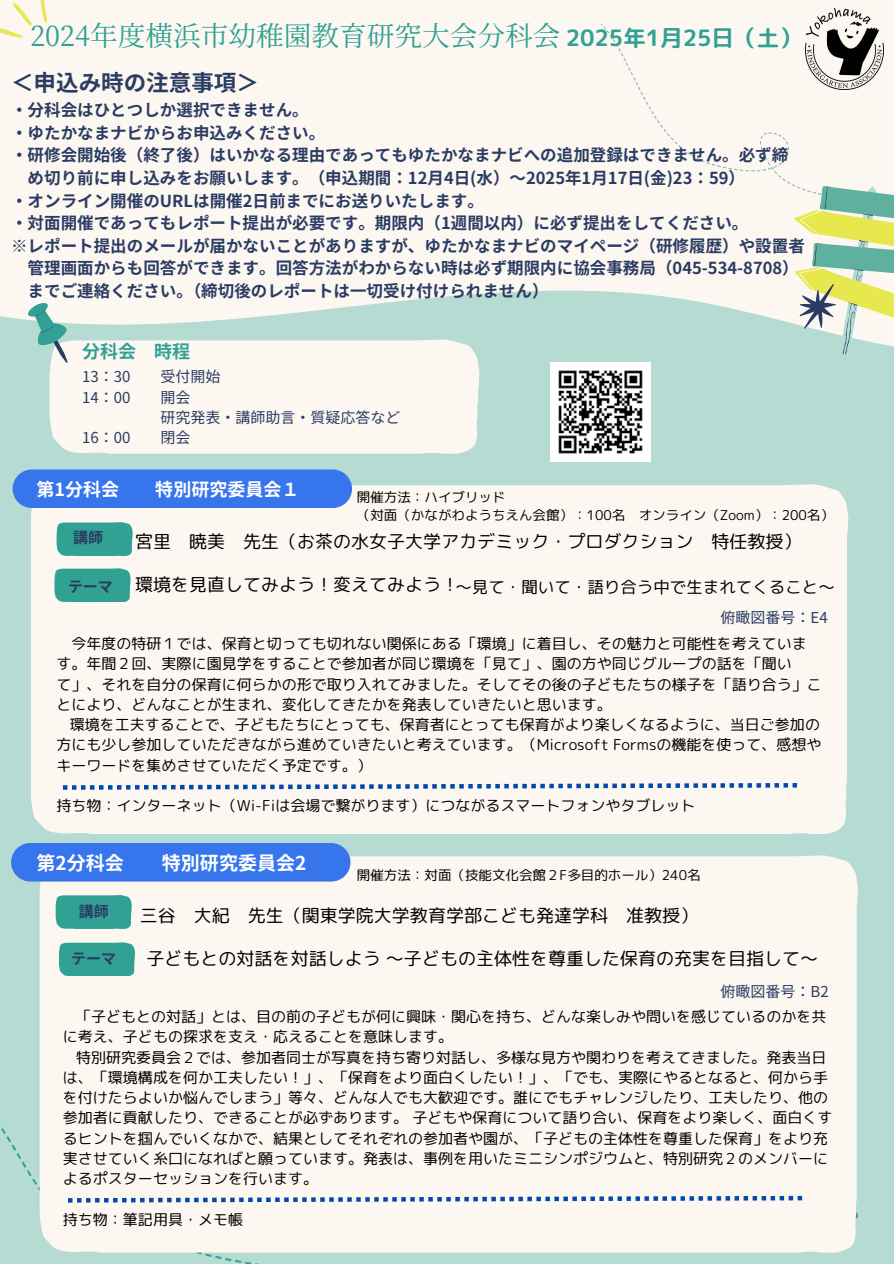
<style>
.page{position:relative;width:894px;height:1264px;background:#fff}
.page>*{position:absolute;margin:0;border:0;box-sizing:border-box;transform-origin:0 0}
.t1{font:27.6px "Source Han Serif JP";color:#30a193}
.t2{font:22.5px "rounded mplus 1 p bold";color:#30a193}
.t3{font:700 22.5px "Noto Sans JP";color:#2a3c63}
.t4{font:700 19.05px "Noto Sans JP";color:#fff}
.t5{font:18px "rounded mplus 1 p regular";color:#000}
.t6{font:700 18px "Noto Sans JP";color:#fff}
.t7{font:700 18px "Noto Sans JP";color:#30a193}
.t8{font:700 16.5px "Noto Sans JP";color:#2a3c63}
.t9{font:16.5px "rounded mplus 1 p regular";color:#000}
.t10{font:15px/20.2px "rounded mplus 1 p regular";color:#000}
.t11{font:15px "Noto Sans JP";color:#2a3c63}
.t12{font:700 15px "Noto Sans JP";color:#2a3c63}
.t13{font:13.5px "rounded mplus 1 p regular";color:#000}
</style>
<div class="page">
<div style="left:0;top:0;width:893px;height:1263px;background:#b5dbd3"></div>
<svg style="left:0;top:0;width:893px;height:382px;fill:#fdf7f1"></svg>
<div style="left:31px;top:484px;width:817px;height:350px;background:#fdf7f1"></div>
<div style="left:49px;top:339px;width:430px;height:115px;background:#fdf7f1"></div>
<svg style="left:17px;top:298px;width:65px;height:65px"></svg>
<svg style="left:57px;top:522px;width:76px;height:34px"></svg>
<svg style="left:593px;top:23px;width:300px;height:340px"></svg>
<svg style="left:0;top:0;width:49px;height:38px"></svg>
<img style="left:804px;top:8px;width:79px;height:81px">
<svg style="left:54px;top:568px;width:76px;height:34px"></svg>
<div style="left:40px;top:855px;width:817px;height:221px;background:#fdf7f1"></div>
<div style="left:56px;top:895px;width:76px;height:33px;background:#30a193"></div>
<div style="left:59px;top:942px;width:76px;height:34px;background:#30a193"></div>
<svg style="left:0;top:1076px;width:857px;height:187px"></svg>
<div style="left:13px;top:469px;width:339px;height:39px;background:#3775ed;border-radius:19px"></div>
<div style="left:11px;top:843px;width:339px;height:38px;background:#3775ed;border-radius:19px"></div>
<svg style="left:63px;top:783px;width:733px;height:6px"></svg>
<img style="left:551px;top:363px;width:99px;height:99px">
<p class="t1" style="left:30px;top:15px;width:531px">2024年度横浜市幼稚園教育研究大会分科会</p>
<p class="t3" style="left:11px;top:64px;width:249px">＜申込み時の注意事項＞</p>
<p class="t8" style="left:11px;top:97px;width:299px">・分科会はひとつしか選択できません。</p>
<p class="t8" style="left:11px;top:120px;width:315px">・ゆたかなまナビからお申込みください。</p>
<p class="t8" style="left:11px;top:142px;width:778px">・研修会開始後（終了後）はいかなる理由であってもゆたかなまナビへの追加登録はできません。必ず締</p>
<p class="t8" style="left:28px;top:165px;width:718px">め切り前に申し込みをお願いします。（申込期間：12月 4日 (水）～2025年1月 17日 (金)23：59）</p>
<p class="t8" style="left:11px;top:187px;width:474px">・オンライン開催のURLは開催2日前までにお送りいたします。</p>
<p class="t8" style="left:11px;top:210px;width:738px">・対面開催であってもレポート提出が必要です。期限内（1週間以内）に必ず提出をしてください。</p>
<p class="t8" style="left:11px;top:232px;width:795px">※レポート提出のメールが届かないことがありますが、ゆたかなまナビのマイページ（研修履歴）や設置者</p>
<p class="t8" style="left:28px;top:255px;width:772px">管理画面からも回答ができます。回答方法がわからない時は必ず期限内に協会事務局（045-534-8708）</p>
<p class="t8" style="left:28px;top:277px;width:522px">までご連絡ください。（締切後のレポートは一切受け付けられません）</p>
<p class="t2" style="left:565px;top:21px;width:237px">2025年1月25日（土）</p>
<p class="t7" style="left:82px;top:337px;width:110px">分科会 時程</p>
<p class="t11" style="left:82px;top:365px;width:50px">13：30</p>
<p class="t11" style="left:160px;top:365px;width:61px">受付開始</p>
<h2 class="t11" style="left:82px;top:385px;width:50px">14：00</h2>
<h2 class="t11" style="left:160px;top:385px;width:31px">開会</h2>
<h5 class="t11" style="left:160px;top:405px;width:241px">研究発表・講師助言・質疑応答など</h5>
<p class="t11" style="left:82px;top:426px;width:50px">16：00</p>
<p class="t11" style="left:160px;top:426px;width:31px">閉会</p>
<h3 class="t6" style="left:37px;top:475px;width:84px">第1分科会</h3>
<h3 class="t6" style="left:155px;top:475px;width:146px">特別研究委員会１</h3>
<h4 class="t13" style="left:357px;top:488px;width:150px">開催方法：ハイブリッド</h4>
<p class="t13" style="left:357px;top:506px;width:478px">（対面（かながわようちえん会館）：100名 オンライン（Zoom）：200名）</p>
<h1 class="t12" style="left:73px;top:525px;width:31px">講師</h1>
<p class="t12" style="left:68px;top:574px;width:46px">テーマ</p>
<p class="t5" style="left:135px;top:528px;width:668px">宮里 暁美 先生（お茶の水女子大学アカデミック・プロダクション 特任教授）</p>
<p class="t5" style="left:135px;top:572px;width:326px">環境を見直してみよう！変えてみよう！</p>
<p class="t9" style="left:455px;top:575px;width:381px">～見て・聞いて・語り合う中で生まれてくること～</p>
<p class="t11" style="left:720px;top:605px;width:109px">俯瞰図番号：E4</p>
<p class="t10" style="left:57px;top:633px;width:766px;text-indent:15px">今年度の特研１では、保育と切っても切れない関係にある「環境」に着目し、その魅力と可能性を考えています。年間２回、実際に園見学をすることで参加者が同じ環境を「見て」、園の方や同じグループの話を「聞い<br>て」、それを自分の保育に何らかの形で取り入れてみました。そしてその後の子どもたちの様子を「語り合う」ことにより、どんなことが生まれ、変化してきたかを発表していきたいと思います。</p>
<h3 class="t10" style="left:57px;top:714px;width:766px;text-align:justify;text-indent:13px">環境を工夫することで、子どもたちにとっても、保育者にとっても保育がより楽しくなるように、当日ご参加の方にも少し参加していただきながら進めていきたいと考えています。（Microsoft Formsの機能を使って、感想やキーワードを集めさせていただく予定です。）</h3>
<p class="t10" style="left:57px;top:795px;width:640px">持ち物：インターネット（Wi-Fiは会場で繋がります）につながるスマートフォンやタブレット</p>
<h5 class="t4" style="left:37px;top:848px;width:89px">第2分科会</h5>
<h5 class="t4" style="left:162px;top:848px;width:146px">特別研究委員会2</h5>
<h6 class="t13" style="left:357px;top:865px;width:345px">開催方法：対面（技能文化会館２F多目的ホール）240名</h6>
<p class="t12" style="left:79px;top:899px;width:31px">講師</p>
<h4 class="t12" style="left:71px;top:946px;width:46px">テーマ</h4>
<h5 class="t5" style="left:146px;top:946px;width:673px">子どもとの対話を対話しよう～子どもの主体性を尊重した保育の充実を目指して～</h5>
<h3 class="t5" style="left:140px;top:902px;width:560px">三谷 大紀 先生（関東学院大学教育学部こども発達学科 准教授）</h3>
<p class="t11" style="left:720px;top:979px;width:110px">俯瞰図番号：B2</p>
<p class="t10" style="left:63px;top:1006px;width:764px;text-indent:13px">「子どもとの対話」とは、目の前の子どもが何に興味・関心を持ち、どんな楽しみや問いを感じているのかを共に考え、子どもの探求を支え・応えることを意味します。</p>
<p class="t10" style="left:63px;top:1046px;width:771px;text-indent:13px">特別研究委員会２では、参加者同士が写真を持ち寄り対話し、多様な見方や関わりを考えてきました。発表当日は、「環境構成を何か工夫したい！」、「保育をより面白くしたい！」、「でも、実際にやるとなると、何から手を付けたらよいか悩んでしまう」等々、どんな人でも大歓迎です。誰にでもチャレンジしたり、工夫したり、他の参加者に貢献したり、できることが必ずあります。子どもや保育について語り合い、保育をより楽しく、面白くするヒントを掴んでいくなかで、結果としてそれぞれの参加者や園が、「子どもの主体性を尊重した保育」をより充実させていく糸口になればと願っています。発表は、事例を用いたミニシンポジウムと、特別研究２のメンバーによるポスターセッションを行います。</p>
<p class="t10" style="left:63px;top:1208px;width:181px">持ち物：筆記用具・メモ帳</p>
</div>
